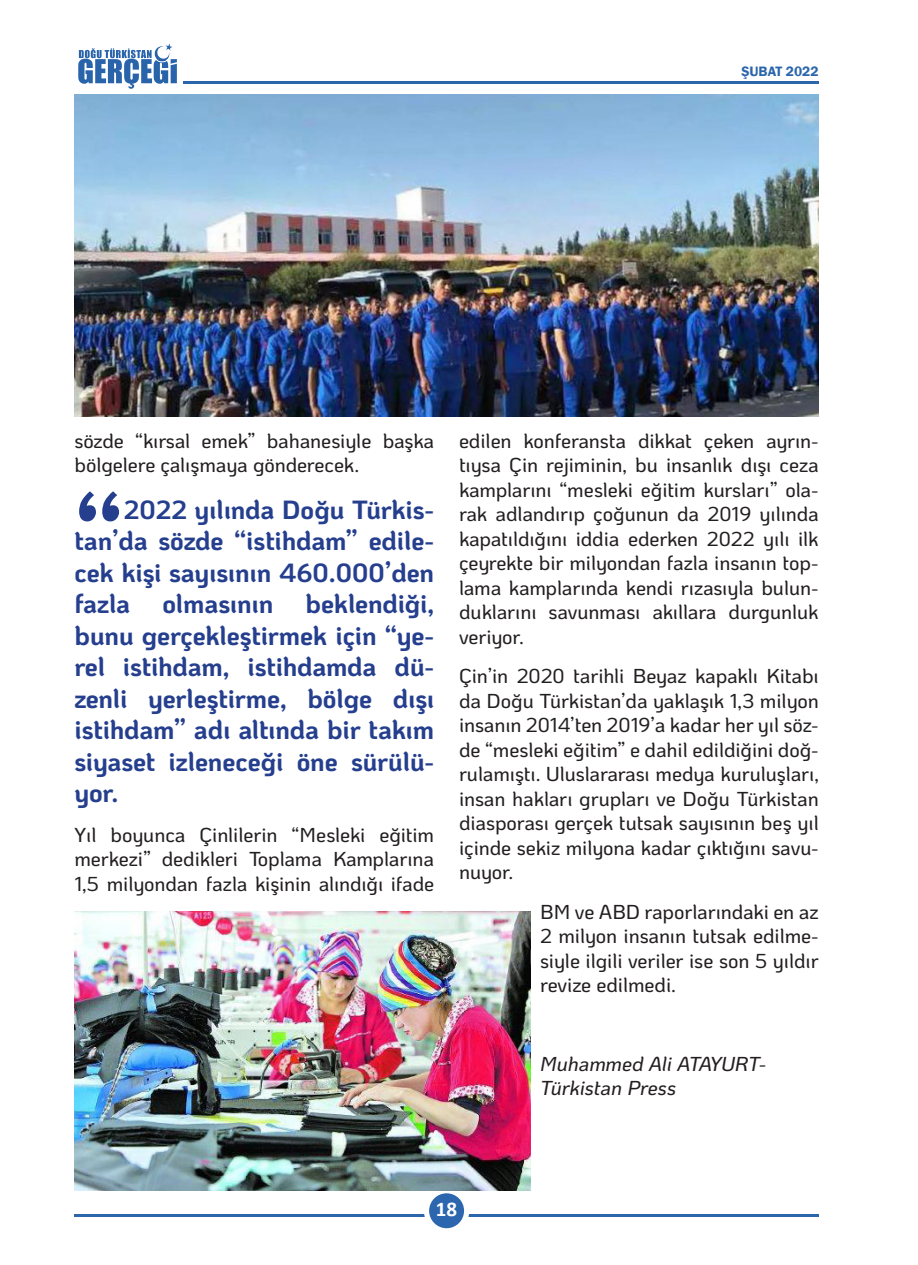
<style>
.page{position:relative;width:918px;height:1265px;background:#fff}
.page>*{position:absolute;margin:0;border:0;box-sizing:border-box;transform-origin:0 0}
.alahide_rayon{font:700 105px "Ko Ho";color:#253f8e}
.alahide_rayon-2{font:700 26.25px/31.5px "Ko Ho";letter-spacing:-.005em;color:#253f8e;text-align:justify}
.t1{font:700 21px "Calibri";color:#fff}
.METİN{font:500 20.12px/24.5px "Ko Ho";letter-spacing:-.005em;color:#231f20;text-align:justify}
.METİN-2{font:italic 500 20.12px/24.5px "Ko Ho";letter-spacing:-.01em;color:#231f20}
.t2{font:600 14px "Franklin Gothic";color:#2b66ac}
</style>
<div class="page">
<hr style="left:74px;top:1214px;width:745px;height:2px;background:#2b66ac">
<div style="left:426px;top:1191px;width:41px;height:40px;background:#2b66ae;border-radius:50%"></div>
<div style="left:424px;top:1188px;width:45px;height:45px;border:5px solid #fff;border-radius:50%"></div>
<img style="left:78px;top:43px;width:99px;height:46px">
<hr style="left:183px;top:81px;width:636px;height:2px;background:#2b66ac">
<img style="left:74px;top:94px;width:745px;height:323px">
<img style="left:74px;top:912px;width:456px;height:279px">
<p class="t2" style="left:741px;top:63px;width:79px">ŞUBAT 2022</p>
<p class="METİN" style="left:74px;top:429px;width:361px">sözde “kırsal emek” bahanesiyle başka bölgelere çalışmaya gönderecek.</p>
<p class="alahide_rayon" style="left:74px;top:447px;width:51px">“</p>
<p class="alahide_rayon-2" style="left:74px;top:494px;width:361px;text-indent:49px">2022 yılında Doğu Türkis&shy;tan’da sözde “istihdam” edile&shy;cek kişi sayısının 460.000’den fazla olmasının beklendiği, bunu gerçekleştirmek için “ye&shy;rel istihdam, istihdamda dü&shy;zenli yerleştirme, bölge dışı istihdam” adı altında bir takım siyaset izleneceği öne sürülü&shy;yor.</p>
<p class="METİN" style="left:74px;top:822px;width:361px">Yıl boyunca Çinlilerin “Mesleki eğitim merkezi” dedikleri Toplama Kamplarına 1,5 milyondan fazla kişinin alındığı ifade</p>
<p class="METİN" style="left:459px;top:429px;width:361px">edilen konferansta dikkat çeken ayrın&shy;tıysa Çin rejiminin, bu insanlık dışı ceza kamplarını “mesleki eğitim kursları” ola&shy;rak adlandırıp çoğunun da 2019 yılında kapatıldığını iddia ederken 2022 yılı ilk çeyrekte bir milyondan fazla insanın top&shy;lama kamplarında kendi rızasıyla bulun&shy;duklarını savunması akıllara durgunluk veriyor.</p>
<p class="METİN" style="left:459px;top:664px;width:361px">Çin’in 2020 tarihli Beyaz kapaklı Kitabı da Doğu Türkistan’da yaklaşık 1,3 milyon insanın 2014’ten 2019’a kadar her yıl söz&shy;de “mesleki eğitim” e dahil edildiğini doğ&shy;rulamıştı. Uluslararası medya kuruluşları, insan hakları grupları ve Doğu Türkistan diasporası gerçek tutsak sayısının beş yıl içinde sekiz milyona kadar çıktığını savu&shy;nuyor.</p>
<p class="METİN" style="left:540px;top:899px;width:280px">BM ve ABD raporlarındaki en az 2 milyon insanın tutsak edilme&shy;siyle ilgili veriler ise son 5 yıldır revize edilmedi.</p>
<p class="METİN-2" style="left:540px;top:1052px;width:228px">Muhammed Ali ATAYURT-<br>Türkistan Press</p>
<p class="t1" style="left:436px;top:1194px;width:23px">18</p>
</div>
